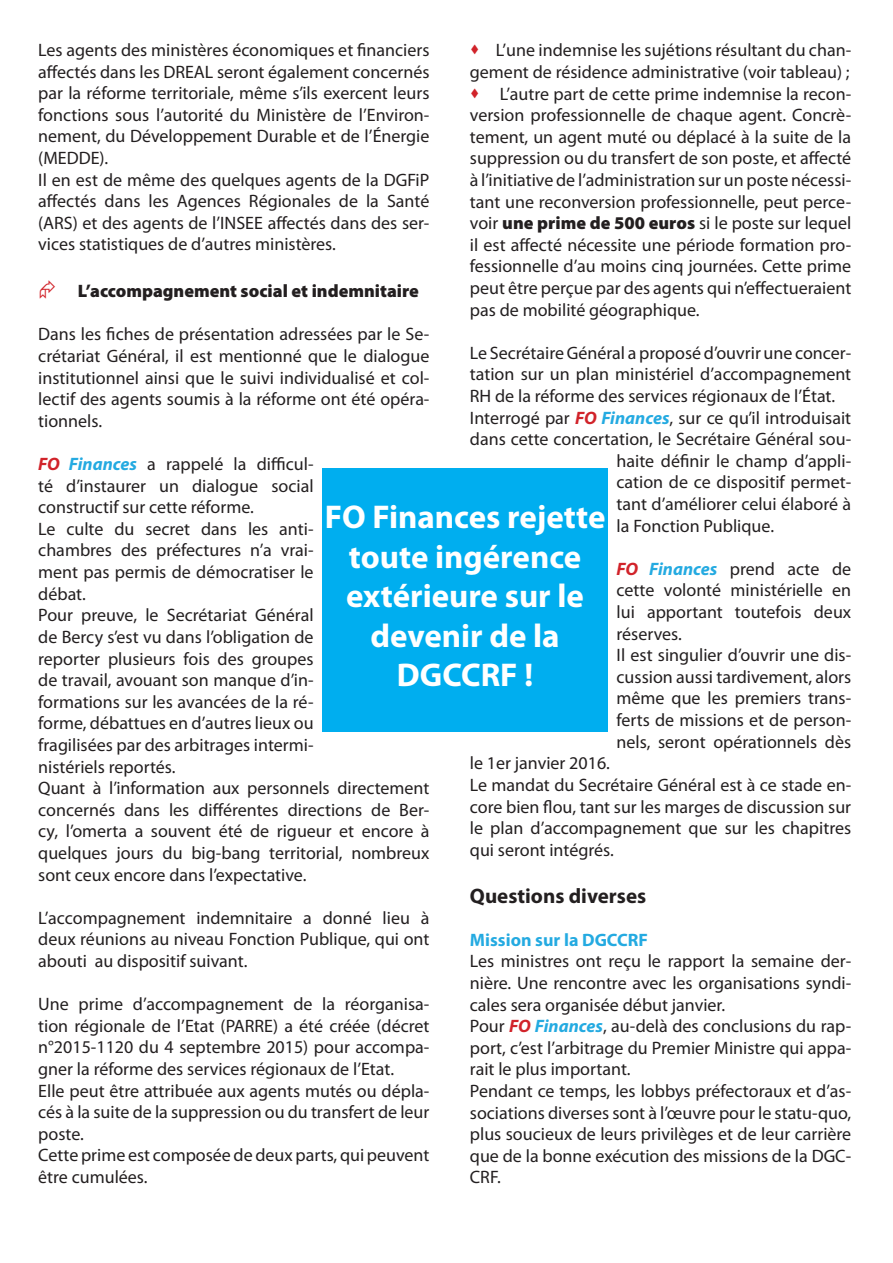
<style>
.page{position:relative;width:893px;height:1263px;background:#fff}
.page>*{position:absolute;margin:0;border:0;box-sizing:border-box;transform-origin:0 0}
.t1{font:700 33px/39.6px "Myriad Pro";color:#fff;text-align:center}
.t2{font:700 21px "Myriad Pro";color:#231f20}
.t3{font:18px/21.6px "Myriad Pro";color:#231f20;text-align:justify}
.t4{font:900 18px "Myriad Pro";color:#231f20}
.t5{font:700 18px "Myriad Pro";color:#24aae1}
.s1{font-weight:700;font-style:italic;color:#d1232a}
.s2{font-weight:700;font-style:italic;color:#24aae1}
.s3{color:#d1232a}
.s4{font-weight:900}
</style>
<div class="page">
<div style="left:322px;top:468px;width:286px;height:263px;background:#00aeef"></div>
<p class="t3" style="left:38px;top:39px;width:393px">Les agents des ministères économiques et financiers affectés dans les DREAL seront également concernés par la réforme territoriale, même s’ils exercent leurs fonctions sous l’autorité du Ministère de l’Environ&shy;nement, du Développement Durable et de l’Énergie (MEDDE).</p>
<p class="t3" style="left:38px;top:169px;width:393px">Il en est de même des quelques agents de la DGFiP affectés dans les Agences Régionales de la Santé (ARS) et des agents de l’INSEE affectés dans des ser&shy;vices statistiques de d’autres ministères.</p>
<p class="t4" style="left:78px;top:281px;width:342px">L’accompagnement social et indemnitaire</p>
<p class="t3" style="left:38px;top:323px;width:393px">Dans les fiches de présentation adressées par le Se&shy;crétariat Général, il est mentionné que le dialogue institutionnel ainsi que le suivi individualisé et col&shy;lectif des agents soumis à la réforme ont été opéra&shy;tionnels.</p>
<p class="t3" style="left:38px;top:453px;width:277px"><span class="s1">FO</span> <span class="s2">Finances</span> a rappelé la difficul&shy;té d’instaurer un dialogue social constructif sur cette réforme.</p>
<p class="t3" style="left:38px;top:518px;width:277px">Le culte du secret dans les anti&shy;chambres des préfectures n’a vrai&shy;ment pas permis de démocratiser le débat.</p>
<p class="t3" style="left:38px;top:604px;width:277px">Pour preuve, le Secrétariat Général de Bercy s’est vu dans l’obligation de reporter plusieurs fois des groupes de travail, avouant son manque d’in&shy;formations sur les avancées de la ré&shy;forme, débattues en d’autres lieux ou fragilisées par des arbitrages intermi&shy;nistériels reportés.</p>
<p class="t3" style="left:38px;top:777px;width:393px">Quant à l’information aux personnels directement concernés dans les différentes directions de Ber&shy;cy, l’omerta a souvent été de rigueur et encore à quelques jours du big-bang territorial, nombreux sont ceux encore dans l’expectative.</p>
<p class="t3" style="left:38px;top:907px;width:393px">L’accompagnement indemnitaire a donné lieu à deux réunions au niveau Fonction Publique, qui ont abouti au dispositif suivant.</p>
<p class="t3" style="left:38px;top:993px;width:393px">Une prime d’accompagnement de la réorganisa&shy;tion régionale de l’Etat (PARRE) a été créée (décret n°2015-1120 du 4 septembre 2015) pour accompa&shy;gner la réforme des services régionaux de l’Etat.</p>
<p class="t3" style="left:38px;top:1079px;width:393px">Elle peut être attribuée aux agents mutés ou dépla&shy;cés à la suite de la suppression ou du transfert de leur poste.</p>
<p class="t3" style="left:38px;top:1144px;width:393px">Cette prime est composée de deux parts, qui peuvent être cumulées.</p>
<p class="t3" style="left:470px;top:39px;width:383px"><span class="s3">•</span> L’une indemnise les sujétions résultant du chan&shy;gement de résidence administrative (voir tableau) ;</p>
<p class="t3" style="left:470px;top:82px;width:383px"><span class="s3">•</span> L’autre part de cette prime indemnise la recon&shy;version professionnelle de chaque agent. Concrè&shy;tement, un agent muté ou déplacé à la suite de la suppression ou du transfert de son poste, et affecté à l’initiative de l’administration sur un poste nécessi&shy;tant une reconversion professionnelle, peut perce&shy;voir <span class="s4">une prime de 500 euros</span> si le poste sur lequel il est affecté nécessite une période formation pro&shy;fessionnelle d’au moins cinq journées. Cette prime peut être perçue par des agents qui n’effectueraient pas de mobilité géographique.</p>
<p class="t3" style="left:470px;top:342px;width:383px">Le Secrétaire Général a proposé d’ouvrir une concer&shy;tation sur un plan ministériel d’accompagnement RH de la réforme des services régionaux de l’État.</p>
<p class="t3" style="left:470px;top:406px;width:383px">Interrogé par <span class="s1">FO</span> <span class="s2">Finances</span>, sur ce qu’il introduisait</p>
<p class="t3" style="left:470px;top:428px;width:383px">dans cette concertation, le Secrétaire Général sou-</p>
<p class="t3" style="left:617px;top:450px;width:236px">haite définir le champ d’appli-</p>
<p class="t3" style="left:617px;top:471px;width:236px">cation de ce dispositif permet-</p>
<p class="t3" style="left:617px;top:493px;width:236px">tant d’améliorer celui élaboré à</p>
<p class="t3" style="left:617px;top:514px;width:159px">la Fonction Publique.</p>
<p class="t3" style="left:617px;top:558px;width:236px"><span class="s1">FO</span> <span class="s2">Finances</span> prend acte de cette volonté ministérielle en lui apportant toutefois deux réserves.</p>
<p class="t3" style="left:617px;top:644px;width:236px">Il est singulier d’ouvrir une dis&shy;cussion aussi tardivement, alors même que les premiers trans&shy;ferts de missions et de person&shy;nels, seront opérationnels dès</p>
<p class="t3" style="left:470px;top:752px;width:142px">le 1er janvier 2016.</p>
<p class="t3" style="left:470px;top:774px;width:383px">Le mandat du Secrétaire Général est à ce stade en&shy;core bien flou, tant sur les marges de discussion sur le plan d’accompagnement que sur les chapitres qui seront intégrés.</p>
<p class="t2" style="left:470px;top:882px;width:178px">Questions diverses</p>
<p class="t5" style="left:470px;top:928px;width:180px">Mission sur la DGCCRF</p>
<p class="t3" style="left:470px;top:950px;width:383px">Les ministres ont reçu le rapport la semaine der&shy;nière. Une rencontre avec les organisations syndi&shy;cales sera organisée début janvier.</p>
<p class="t3" style="left:470px;top:1015px;width:383px">Pour <span class="s1">FO</span> <span class="s2">Finances</span>, au-delà des conclusions du rap&shy;port, c’est l’arbitrage du Premier Ministre qui appa&shy;rait le plus important.</p>
<p class="t3" style="left:470px;top:1080px;width:383px">Pendant ce temps, les lobbys préfectoraux et d’as&shy;sociations diverses sont à l’œuvre pour le statu-quo, plus soucieux de leurs privilèges et de leur carrière que de la bonne exécution des missions de la DGC-CRF.</p>
<p class="t1" style="left:325px;top:496px;width:282px">FO Finances rejette toute ingérence extérieure sur le devenir de la<br>DGCCRF !</p>
</div>
